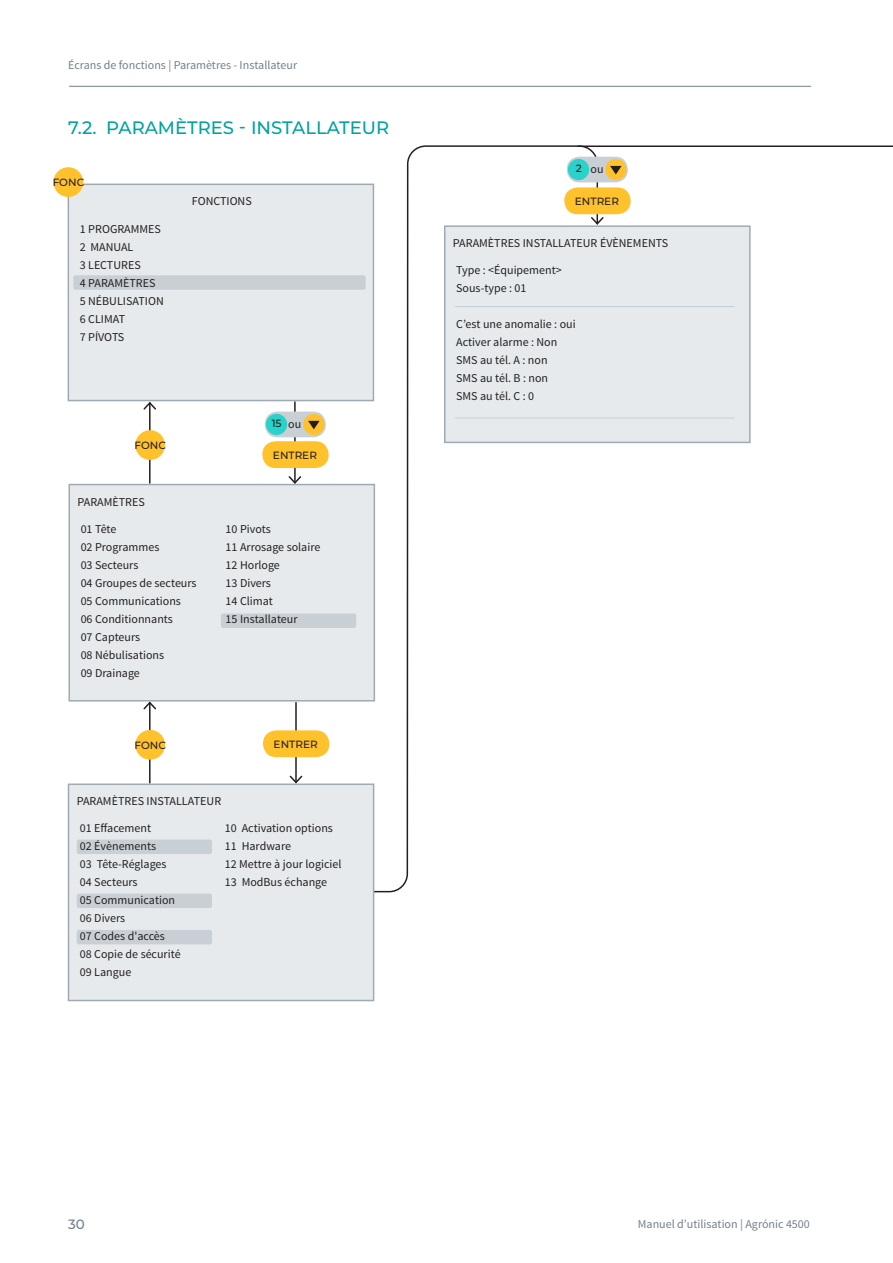
<style>
.page{position:relative;width:893px;height:1263px;background:#fff}
.page>*{position:absolute;margin:0;border:0;box-sizing:border-box;transform-origin:0 0}
.t1{font:500 18px "Montserrat";color:#00a39d}
.t2{font:500 13.5px "Montserrat";color:#727f8a}
.t3{font:12px/18px "Source Sans Pro";color:#231f20}
.t4{font:12px "Source Sans Pro";color:#727f8a}
.t5{font:500 10.5px "Montserrat";color:#231f20}
.s1{font-family:"Source Sans Pro";font-weight:400;font-size:12px}
.s2{font-family:"Montserrat";font-weight:500;font-size:10.5px}
</style>
<div class="page">
<hr style="left:69px;top:86px;width:742px;height:1px;background:#727f8a">
<div style="left:444px;top:225px;width:307px;height:218px;background:#e6eaec;border:2px solid #9faab2"></div>
<hr style="left:455px;top:306px;width:279px;height:1px;background:#c4cfd9">
<hr style="left:455px;top:418px;width:279px;height:1px;background:#c4cfd9">
<svg style="left:363px;top:145px;width:236px;height:748px"></svg>
<svg style="left:567px;top:157px;width:61px;height:25px"></svg>
<div style="left:568px;top:159px;width:21px;height:21px;background:#2ad2c9;border-radius:50%"></div>
<svg style="left:577px;top:145px;width:316px;height:81px"></svg>
<div style="left:564px;top:187px;width:67px;height:27px;background:#ffc22c;border-radius:13px"></div>
<div style="left:68px;top:184px;width:306px;height:217px;background:#e6eaec;border:2px solid #9faab2"></div>
<hr style="left:294px;top:402px;width:2px;height:81px;background:#231f20">
<svg style="left:287px;top:475px;width:16px;height:9px"></svg>
<div style="left:73px;top:275px;width:293px;height:15px;background:#c9d0d5;border-radius:2px"></div>
<div style="left:53px;top:167px;width:30px;height:30px;background:#ffc22c;border-radius:50%"></div>
<div style="left:265px;top:412px;width:61px;height:25px;background:#c9d0d5;border-radius:13px"></div>
<div style="left:266px;top:414px;width:21px;height:21px;background:#2ad2c9;border-radius:50%"></div>
<div style="left:303px;top:414px;width:21px;height:21px;background:#ffc22c;border-radius:50%"></div>
<svg style="left:308px;top:421px;width:12px;height:8px"></svg>
<div style="left:262px;top:441px;width:67px;height:27px;background:#ffc22c;border-radius:13px"></div>
<div style="left:69px;top:484px;width:306px;height:217px;background:#e6eaec;border:2px solid #9faab2"></div>
<div style="left:221px;top:613px;width:135px;height:15px;background:#c9d0d5;border-radius:2px"></div>
<hr style="left:295px;top:703px;width:2px;height:79px;background:#231f20">
<svg style="left:289px;top:774px;width:14px;height:9px"></svg>
<div style="left:68px;top:783px;width:306px;height:218px;background:#e6eaec;border:2px solid #9faab2"></div>
<div style="left:77px;top:839px;width:135px;height:15px;background:#c9d0d5;border-radius:2px"></div>
<div style="left:77px;top:893px;width:135px;height:15px;background:#c9d0d5;border-radius:2px"></div>
<div style="left:77px;top:930px;width:135px;height:14px;background:#c9d0d5;border-radius:2px"></div>
<div style="left:263px;top:730px;width:66px;height:27px;background:#ffc22c;border-radius:13px"></div>
<hr style="left:149px;top:403px;width:2px;height:80px;background:#231f20">
<svg style="left:142px;top:401px;width:15px;height:10px"></svg>
<hr style="left:149px;top:703px;width:2px;height:80px;background:#231f20">
<svg style="left:142px;top:700px;width:15px;height:11px"></svg>
<div style="left:135px;top:430px;width:30px;height:30px;background:#ffc22c;border-radius:50%"></div>
<div style="left:135px;top:730px;width:30px;height:30px;background:#ffc22c;border-radius:50%"></div>
<p class="t4" style="left:68px;top:57px;width:231px">Écrans de fonctions | Paramètres - Installateur</p>
<h1 class="t1" style="left:68px;top:115px;width:323px">7.2. PARAMÈTRES - INSTALLATEUR</h1>
<p class="t5" style="left:53px;top:175px;width:33px">FONC</p>
<p class="t3" style="left:80px;top:220px;width:86px">1 PROGRAMMES<br>2 MANUAL<br>3 LECTURES<br>4 PARAMÈTRES<br>5 NÉBULISATION<br>6 CLIMAT<br>7 PÍVOTS</p>
<p class="t3" style="left:192px;top:193px;width:61px">FONCTIONS</p>
<p class="t5" style="left:135px;top:438px;width:33px">FONC</p>
<p class="t5" style="left:272px;top:416px;width:31px">15 <span class="s1">ou</span></p>
<p class="t5" style="left:273px;top:448px;width:46px">ENTRER</p>
<p class="t3" style="left:77px;top:493px;width:69px">PARAMÈTRES</p>
<p class="t3" style="left:81px;top:520px;width:117px">01 Tête<br>02 Programmes<br>03 Secteurs<br>04 Groupes de secteurs<br>05 Communications<br>06 Conditionnants<br>07 Capteurs<br>08 Nébulisations<br>09 Drainage</p>
<p class="t3" style="left:226px;top:520px;width:96px">10 Pivots<br>11 Arrosage solaire<br>12 Horloge<br>13 Divers<br>14 Climat<br>15 Installateur</p>
<p class="t5" style="left:135px;top:738px;width:33px">FONC</p>
<p class="t3" style="left:77px;top:792px;width:146px">PARAMÈTRES INSTALLATEUR</p>
<p class="t5" style="left:274px;top:737px;width:46px">ENTRER</p>
<p class="t3" style="left:80px;top:820px;width:102px">01 Effacement<br>02 Évènements<br>03 Tête-Réglages<br>04 Secteurs<br>05 Communication<br>06 Divers<br>07 Codes d'accès<br>08 Copie de sécurité<br>09 Langue</p>
<p class="t3" style="left:225px;top:820px;width:118px">10 Activation options<br>11 Hardware<br>12 Mettre à jour logiciel<br>13 ModBus échange</p>
<p class="t3" style="left:576px;top:160px;width:29px"><span class="s2">2</span> ou</p>
<p class="t5" style="left:575px;top:194px;width:46px">ENTRER</p>
<p class="t3" style="left:453px;top:234px;width:217px">PARAMÈTRES INSTALLATEUR ÉVÈNEMENTS</p>
<p class="t3" style="left:456px;top:262px;width:107px">Type : &lt;Équipement&gt;<br>Sous-type : 01</p>
<p class="t3" style="left:456px;top:316px;width:121px">C’est une anomalie : oui<br>Activer alarme : Non<br>SMS au tél. A : non<br>SMS au tél. B : non<br>SMS au tél. C : 0</p>
<p class="t2" style="left:68px;top:1215px;width:18px">30</p>
<p class="t4" style="left:638px;top:1217px;width:173px">Manuel d’utilisation | Agrónic 4500</p>
</div>
